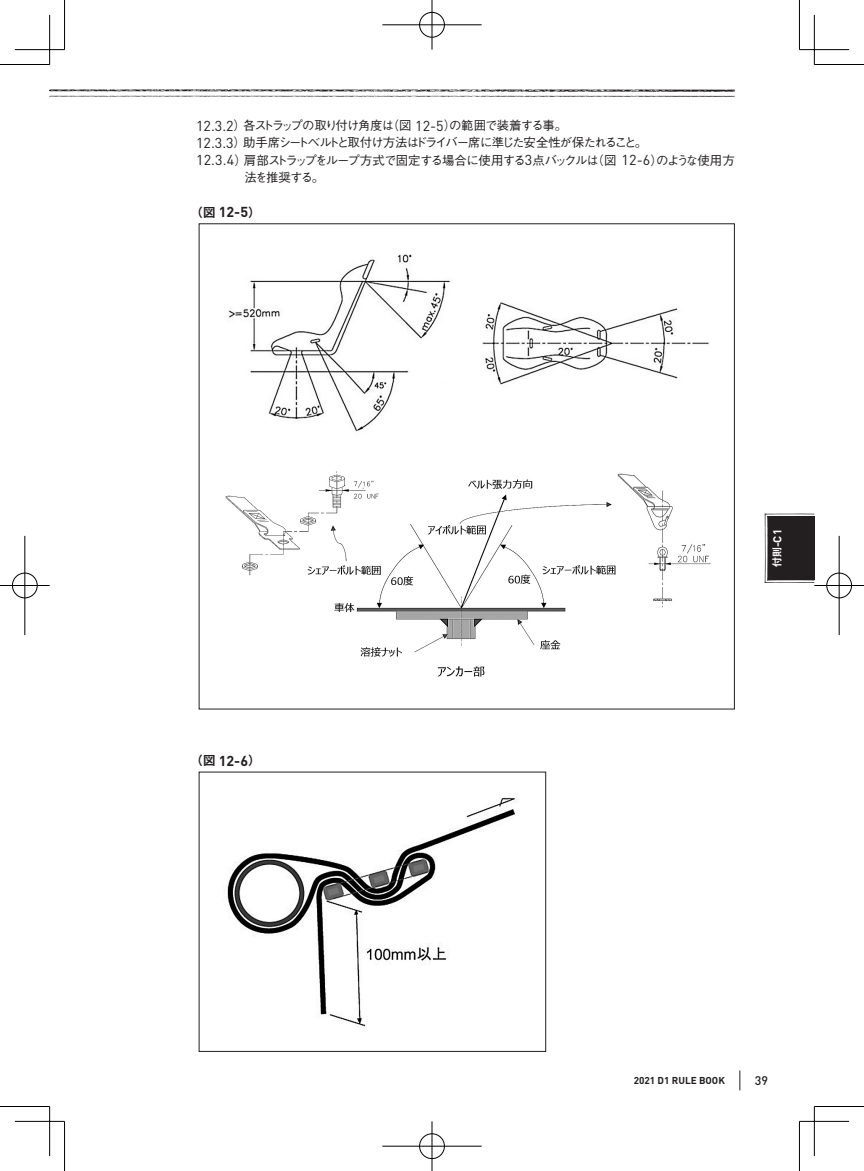
<style>
.page{position:relative;width:864px;height:1171px;background:#fff}
.page>*{position:absolute;margin:0;border:0;box-sizing:border-box;transform-origin:0 0}
.t1{font:700 14.17px "DIN Pro";color:#231f20}
.t2{font:500 12.42px "Gothic BBB Pro";letter-spacing:-.085em;color:#231f20}
.t3{font:500 12.42px "Gothic BBB Pro";letter-spacing:-.105em;color:#231f20}
.t4{font:500 12.42px "DIN Pro";color:#231f20}
.t5{font:700 11.38px "DIN Pro";color:#fff}
.t6{font:700 9.97px "DIN Pro";color:#231f20}
.s1{font-family:"DIN Pro";font-weight:400;font-size:14.17px}
.s2{font-family:"Gothic MB101 Pro De";font-size:12.42px}
.s3{font-family:"Gothic MB101 Pro De";font-size:9.97px}
</style>
<div class="page">
<svg style="left:739px;top:1070px;width:1px;height:20px"></svg>
<svg style="left:50px;top:89px;width:684px;height:8px"></svg>
<img style="left:225px;top:471px;width:486px;height:206px">
<img style="left:228px;top:254px;width:223px;height:178px">
<img style="left:482px;top:302px;width:227px;height:83px">
<img style="left:227px;top:797px;width:289px;height:230px">
<div style="left:198px;top:771px;width:348px;height:281px;border:1px solid #231f20"></div>
<svg style="left:764px;top:513px;width:50px;height:70px;background:#3c3839"></svg>
<hr style="left:0;top:64px;width:50px;height:1px;background:#000">
<hr style="left:814px;top:64px;width:49px;height:1px;background:#000">
<hr style="left:0;top:1106px;width:50px;height:1px;background:#000">
<hr style="left:814px;top:1106px;width:49px;height:1px;background:#000">
<hr style="left:64px;top:0;width:1px;height:50px;background:#000">
<hr style="left:64px;top:1121px;width:1px;height:50px;background:#000">
<hr style="left:798px;top:0;width:1px;height:50px;background:#000">
<hr style="left:798px;top:1121px;width:1px;height:50px;background:#000">
<hr style="left:15px;top:49px;width:49px;height:1px;background:#000">
<hr style="left:799px;top:49px;width:49px;height:1px;background:#000">
<hr style="left:15px;top:1121px;width:49px;height:1px;background:#000">
<hr style="left:799px;top:1121px;width:49px;height:1px;background:#000">
<hr style="left:49px;top:15px;width:1px;height:49px;background:#000">
<hr style="left:49px;top:1106px;width:1px;height:50px;background:#000">
<hr style="left:813px;top:15px;width:1px;height:49px;background:#000">
<hr style="left:813px;top:1106px;width:1px;height:50px;background:#000">
<div style="left:419px;top:12px;width:26px;height:26px;border:1px solid #fff;border-radius:50%"></div>
<hr style="left:382px;top:24px;width:99px;height:1px;background:#fff">
<div style="left:419px;top:12px;width:25px;height:25px;border:1px solid #000;border-radius:50%"></div>
<hr style="left:382px;top:25px;width:99px;height:1px;background:#000">
<hr style="left:431px;top:0;width:1px;height:50px;background:#000">
<div style="left:419px;top:1133px;width:26px;height:26px;border:1px solid #fff;border-radius:50%"></div>
<hr style="left:382px;top:1145px;width:99px;height:2px;background:#fff">
<div style="left:419px;top:1133px;width:25px;height:25px;border:1px solid #000;border-radius:50%"></div>
<hr style="left:382px;top:1146px;width:99px;height:1px;background:#000">
<hr style="left:431px;top:1121px;width:1px;height:50px;background:#000">
<div style="left:12px;top:572px;width:26px;height:26px;border:1px solid #fff;border-radius:50%"></div>
<hr style="left:24px;top:536px;width:1px;height:99px;background:#fff">
<div style="left:12px;top:573px;width:25px;height:25px;border:1px solid #000;border-radius:50%"></div>
<hr style="left:0;top:585px;width:50px;height:1px;background:#000">
<hr style="left:25px;top:536px;width:1px;height:99px;background:#000">
<div style="left:825px;top:572px;width:26px;height:26px;border:1px solid #fff;border-radius:50%"></div>
<div style="left:826px;top:573px;width:25px;height:25px;border:1px solid #000;border-radius:50%"></div>
<hr style="left:814px;top:585px;width:49px;height:1px;background:#000">
<hr style="left:838px;top:536px;width:1px;height:99px;background:#000">
<p class="t2" style="left:196px;top:115px;width:372px"><span class="s1">12.3.2</span>）各ストラップの取り付け角度は（図 <span class="s1">12-5</span>）の範囲で装着する事。</p>
<p class="t3" style="left:196px;top:133px;width:452px"><span class="s1">12.3.3</span>）助手席シートベルトと取付け方法はドライバー席に準じた安全性が保たれること。</p>
<p class="t2" style="left:196px;top:150px;width:540px"><span class="s1">12.3.4</span>）肩部ストラップをループ方式で固定する場合に使用する<span class="s1">3</span>点バックルは（図 <span class="s1">12-6</span>）のような使用方</p>
<p class="t2" style="left:244px;top:167px;width:81px">法を推奨する。</p>
<p class="t1" style="left:190px;top:203px;width:71px"><span class="s2">（図</span> 12-5<span class="s2">）</span></p>
<p class="t1" style="left:190px;top:751px;width:71px"><span class="s2">（図</span> 12-6<span class="s2">）</span></p>
<p class="t5" style="left:769px;top:567px;width:39px;rotate:-90deg"><span class="s3">付則</span>-C1</p>
<p class="t6" style="left:633px;top:1072px;width:93px">2021 D1 RULE BOOK</p>
<p class="t4" style="left:754px;top:1070px;width:15px">39</p>
</div>
